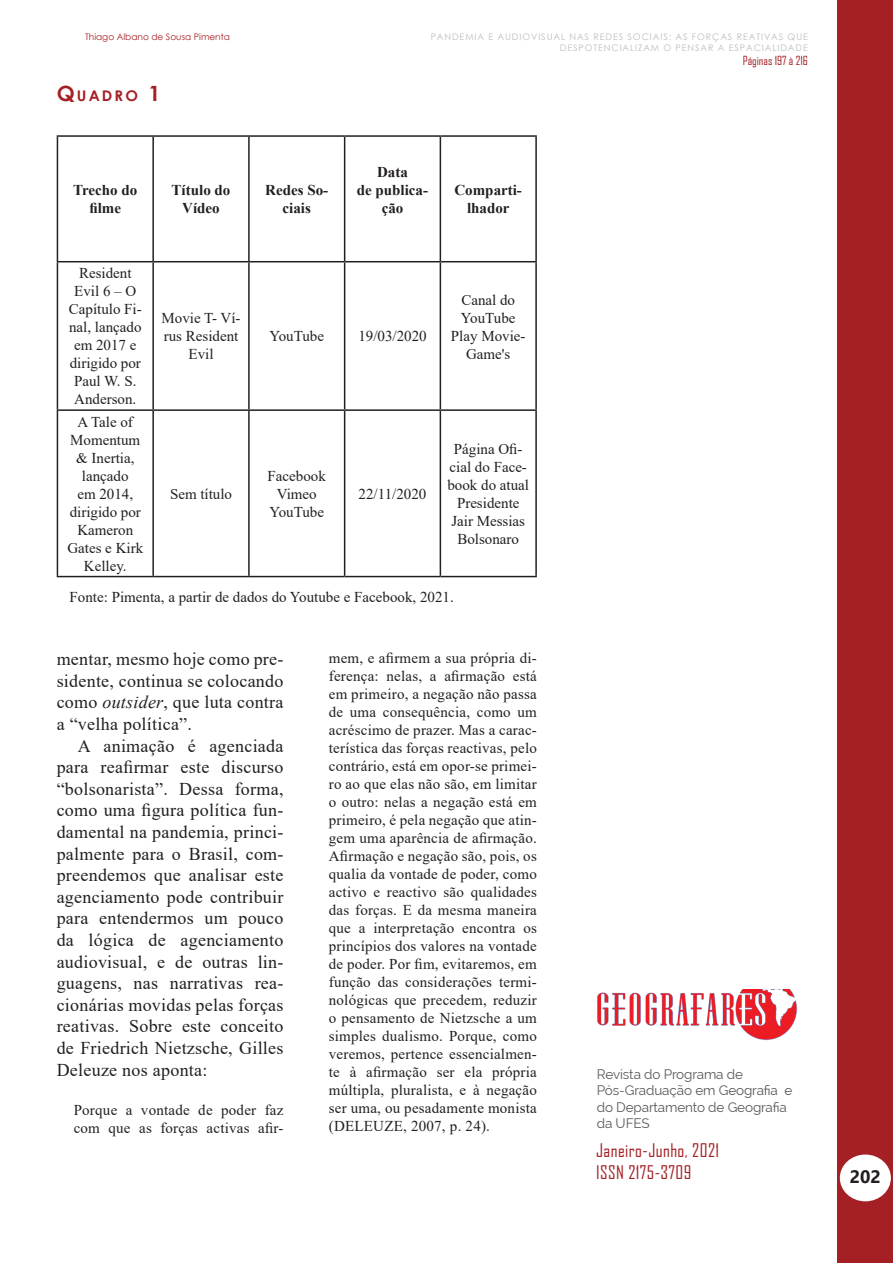
<style>
.page{position:relative;width:893px;height:1263px;background:#fff}
.page>*{position:absolute;margin:0;border:0;box-sizing:border-box;transform-origin:0 0}
.Título{font:700 21px "Century Gothic";color:#a52025}
.Corpo_do_Texto_Ofici{font:18px/21.6px "Times New Roman";letter-spacing:.015em;color:#231f20;text-align:justify}
.t1{font:18px/21.6px "Agency FB";letter-spacing:.025em;color:#a52025}
.t2{font:700 18px "Segoe UI";color:#231f20}
.Corpo_do_Texto_Ofici-2{font:15px/18px "Times New Roman";color:#231f20;text-align:center}
.t3{font:700 15px/18px "Times New Roman";color:#231f20;text-align:center}
.Título-2{font:700 14.7px "Century Gothic";color:#a52025}
.t4{font:13.5px/16.2px "Raleway";letter-spacing:-.01em;color:#57585a}
.t5{font:12px "Agency FB";color:#a52025}
.t6{font:9px/10.8px "Century Gothic";letter-spacing:.1em;color:#bcbdc0;text-align:right}
.t7{font:9px "Century Gothic";color:#a52025}
.s1{font-size:21px}
.s2{font-style:italic}
</style>
<div class="page">
<div style="left:838px;top:0;width:55px;height:1263px;background:#a52025"></div>
<div style="left:841px;top:1155px;width:49px;height:45px;background:#fff;border-radius:50%"></div>
<div style="left:840px;top:1154px;width:51px;height:47px;border:2px solid #fff;border-radius:50%"></div>
<img style="left:597px;top:989px;width:200px;height:51px">
<hr style="left:57px;top:135px;width:96px;height:2px;background:#231f20">
<hr style="left:57px;top:137px;width:1px;height:124px;background:#231f20">
<hr style="left:153px;top:135px;width:96px;height:2px;background:#231f20">
<hr style="left:152px;top:137px;width:2px;height:124px;background:#231f20">
<hr style="left:249px;top:135px;width:96px;height:2px;background:#231f20">
<hr style="left:248px;top:137px;width:2px;height:124px;background:#231f20">
<hr style="left:345px;top:135px;width:95px;height:2px;background:#231f20">
<hr style="left:344px;top:137px;width:1px;height:124px;background:#231f20">
<hr style="left:440px;top:135px;width:97px;height:2px;background:#231f20">
<hr style="left:440px;top:137px;width:1px;height:124px;background:#231f20">
<hr style="left:535px;top:137px;width:2px;height:124px;background:#231f20">
<hr style="left:57px;top:261px;width:96px;height:1px;background:#231f20">
<hr style="left:57px;top:262px;width:1px;height:147px;background:#231f20">
<hr style="left:153px;top:261px;width:96px;height:1px;background:#231f20">
<hr style="left:152px;top:262px;width:2px;height:147px;background:#231f20">
<hr style="left:249px;top:261px;width:96px;height:1px;background:#231f20">
<hr style="left:248px;top:262px;width:2px;height:147px;background:#231f20">
<hr style="left:345px;top:261px;width:95px;height:1px;background:#231f20">
<hr style="left:344px;top:262px;width:1px;height:147px;background:#231f20">
<hr style="left:440px;top:261px;width:97px;height:1px;background:#231f20">
<hr style="left:440px;top:262px;width:1px;height:147px;background:#231f20">
<hr style="left:535px;top:262px;width:2px;height:147px;background:#231f20">
<hr style="left:57px;top:409px;width:96px;height:2px;background:#231f20">
<hr style="left:57px;top:411px;width:1px;height:165px;background:#231f20">
<hr style="left:153px;top:409px;width:96px;height:2px;background:#231f20">
<hr style="left:152px;top:411px;width:2px;height:165px;background:#231f20">
<hr style="left:249px;top:409px;width:96px;height:2px;background:#231f20">
<hr style="left:248px;top:411px;width:2px;height:165px;background:#231f20">
<hr style="left:345px;top:409px;width:95px;height:2px;background:#231f20">
<hr style="left:344px;top:411px;width:1px;height:165px;background:#231f20">
<hr style="left:440px;top:409px;width:97px;height:2px;background:#231f20">
<hr style="left:440px;top:411px;width:1px;height:165px;background:#231f20">
<hr style="left:535px;top:411px;width:2px;height:165px;background:#231f20">
<hr style="left:57px;top:576px;width:96px;height:1px;background:#231f20">
<hr style="left:153px;top:576px;width:96px;height:1px;background:#231f20">
<hr style="left:249px;top:576px;width:96px;height:1px;background:#231f20">
<hr style="left:345px;top:576px;width:95px;height:1px;background:#231f20">
<hr style="left:440px;top:576px;width:97px;height:1px;background:#231f20">
<p class="t7" style="left:85px;top:30px;width:146px">Thiago Albano de Sousa Pimenta</p>
<p class="Título-2" style="left:57px;top:84px;width:34px"><span class="s1">Q</span>UADRO</p>
<p class="Título" style="left:148px;top:77px;width:14px">1</p>
<p class="t3" style="left:73px;top:180px;width:66px">Trecho do filme</p>
<p class="t3" style="left:172px;top:180px;width:60px">Título do<br>Vídeo</p>
<p class="t3" style="left:265px;top:180px;width:64px">Redes So&shy;ciais</p>
<p class="t6" style="left:431px;top:31px;width:379px">PANDEMIA E AUDIOVISUAL NAS REDES SOCIAIS: AS FORÇAS REATIVAS QUE<br>DESPOTENCIALIZAM O PENSAR A ESPACIALIDADE</p>
<p class="t5" style="left:743px;top:53px;width:67px">Páginas 197 à 216</p>
<p class="t3" style="left:377px;top:162px;width:32px">Data</p>
<p class="t3" style="left:357px;top:180px;width:73px">de publica&shy;ção</p>
<p class="t3" style="left:454px;top:180px;width:69px">Comparti&shy;lhador</p>
<p class="Corpo_do_Texto_Ofici-2" style="left:69px;top:264px;width:74px">Resident<br>Evil 6 – O<br>Capítulo Fi&shy;nal, lançado em 2017 e dirigido por<br>Paul W. S.<br>Anderson.</p>
<p class="Corpo_do_Texto_Ofici-2" style="left:67px;top:412px;width:77px">A Tale of<br>Momentum &amp; Inertia, lançado<br>em 2014, dirigido por<br>Kameron<br>Gates e Kirk<br>Kelley.</p>
<p class="Corpo_do_Texto_Ofici-2" style="left:162px;top:309px;width:80px">Movie T- Ví&shy;rus Resident<br>Evil</p>
<p class="Corpo_do_Texto_Ofici-2" style="left:170px;top:484px;width:64px">Sem título</p>
<p class="Corpo_do_Texto_Ofici-2" style="left:269px;top:327px;width:56px">YouTube</p>
<p class="Corpo_do_Texto_Ofici-2" style="left:358px;top:327px;width:70px">19/03/2020</p>
<p class="Corpo_do_Texto_Ofici-2" style="left:451px;top:291px;width:76px">Canal do<br>YouTube<br>Play Movie-<br>Game's</p>
<p class="Corpo_do_Texto_Ofici-2" style="left:268px;top:466px;width:60px">Facebook</p>
<p class="Corpo_do_Texto_Ofici-2" style="left:277px;top:484px;width:41px">Vimeo</p>
<p class="Corpo_do_Texto_Ofici-2" style="left:269px;top:502px;width:56px">YouTube</p>
<p class="Corpo_do_Texto_Ofici-2" style="left:359px;top:484px;width:69px">22/11/2020</p>
<p class="Corpo_do_Texto_Ofici-2" style="left:447px;top:439px;width:83px">Página Ofi&shy;cial do Face&shy;book do atual<br>Presidente<br>Jair Messias<br>Bolsonaro</p>
<p class="Corpo_do_Texto_Ofici-2" style="left:70px;top:587px;width:386px">Fonte: Pimenta, a partir de dados do Youtube e Facebook, 2021.</p>
<p class="Corpo_do_Texto_Ofici" style="left:57px;top:648px;width:228px">mentar, mesmo hoje como pre&shy;sidente, continua se colocando como <span class="s2">outsider</span>, que luta contra a “velha política”.</p>
<p class="Corpo_do_Texto_Ofici" style="left:57px;top:734px;width:228px;text-indent:21px">A animação é agenciada para reafirmar este discurso “bolsonarista”. Dessa forma, como uma figura política fun&shy;damental na pandemia, princi&shy;palmente para o Brasil, com&shy;preendemos que analisar este agenciamento pode contribuir para entendermos um pouco da lógica de agenciamento audiovisual, e de outras lin&shy;guagens, nas narrativas rea&shy;cionárias movidas pelas forças reativas. Sobre este conceito de Friedrich Nietzsche, Gilles Deleuze nos aponta:</p>
<p class="Corpo_do_Texto_Ofici-2" style="left:74px;top:1101px;width:211px;text-align:left">Porque a vontade de poder faz com que as forças activas afir-</p>
<p class="Corpo_do_Texto_Ofici-2" style="left:329px;top:649px;width:210px;text-align:justify">mem, e afirmem a sua própria di&shy;ferença: nelas, a afirmação está em primeiro, a negação não passa de uma consequência, como um acréscimo de prazer. Mas a carac&shy;terística das forças reactivas, pelo contrário, está em opor-se primei&shy;ro ao que elas não são, em limitar o outro: nelas a negação está em primeiro, é pela negação que atin&shy;gem uma aparência de afirmação.<br>Afirmação e negação são, pois, os qualia da vontade de poder, como activo e reactivo são qualidades das forças. E da mesma maneira que a interpretação encontra os princípios dos valores na vontade de poder. Por fim, evitaremos, em função das considerações termi&shy;nológicas que precedem, reduzir o pensamento de Nietzsche a um simples dualismo. Porque, como veremos, pertence essencialmen&shy;te à afirmação ser ela própria múltipla, pluralista, e à negação ser uma, ou pesadamente monista (DELEUZE, 2007, p. 24).</p>
<p class="t4" style="left:597px;top:1066px;width:197px">Revista do Programa de<br>Pós-Graduação em Geografia e do Departamento de Geografia da UFES</p>
<p class="t1" style="left:596px;top:1139px;width:124px">Janeiro-Junho, 2021<br>ISSN 2175-3709</p>
<p class="t2" style="left:850px;top:1159px;width:33px">202</p>
</div>
